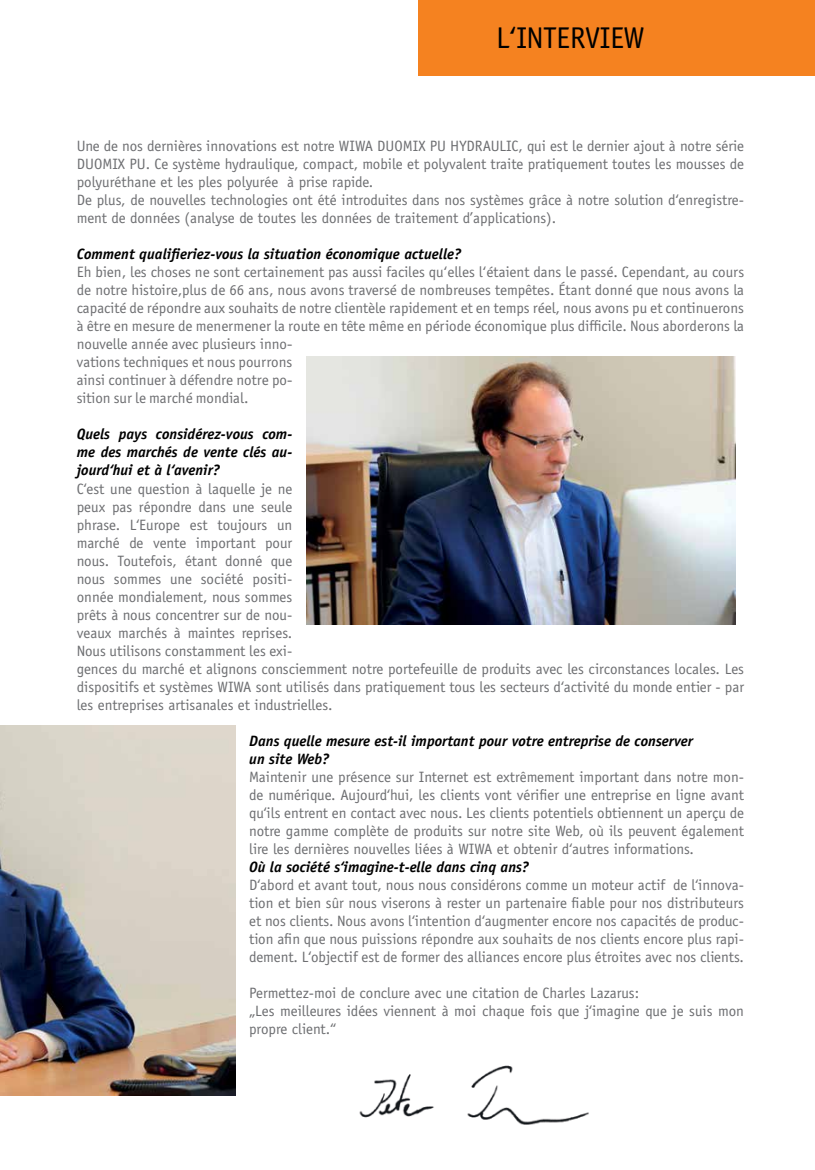
<style>
.page{position:relative;width:815px;height:1170px;background:#fff}
.page>*{position:absolute;margin:0;border:0;box-sizing:border-box;transform-origin:0 0}
.t1{font:30px "Officina San ITC";color:#000}
.t2{font:15px/18px "Officina Sans";color:#6d6e71}
.t3{font:15px/18px "Officina San ITC";color:#6d6e71}
.t4{font:italic 700 15px/18px "Officina Sans";color:#000;text-align:justify}
</style>
<div class="page">
<div style="left:418px;top:0;width:397px;height:75px;background:#f58220"></div>
<img style="left:0;top:725px;width:235px;height:370px">
<img style="left:306px;top:356px;width:429px;height:268px">
<img style="left:359px;top:1065px;width:230px;height:59px">
<h1 class="t1" style="left:496px;top:20px;width:150px">L‘INTERVIEW</h1>
<p class="t2" style="left:77px;top:137px;width:669px">Une de nos dernières innovations est notre WIWA DUOMIX PU HYDRAULIC, qui est le dernier ajout à notre série DUOMIX PU. Ce système hydraulique, compact, mobile et polyvalent traite pratiquement toutes les mousses de polyuréthane et les ples polyurée à prise rapide.<br>De plus, de nouvelles technologies ont été introduites dans nos systèmes grâce à notre solution d‘enregistre&shy;ment de données (analyse de toutes les données de traitement d’applications).</p>
<p class="t4" style="left:77px;top:245px;width:386px">Comment qualifieriez-vous la situation économique actuelle?</p>
<p class="t3" style="left:77px;top:263px;width:669px">Eh bien, les choses ne sont certainement pas aussi faciles qu‘elles l‘étaient dans le passé. Cependant, au cours de notre histoire,plus de 66 ans, nous avons traversé de nombreuses tempêtes. Étant donné que nous avons la capacité de répondre aux souhaits de notre clientèle rapidement et en temps réel, nous avons pu et continuerons à être en mesure de menermener la route en tête même en période économique plus difficile. Nous aborderons la nouvelle année avec plusieurs inno-<br>vations techniques et nous pourrons<br>ainsi continuer à défendre notre po-<br>sition sur le marché mondial.</p>
<p class="t4" style="left:77px;top:425px;width:217px">Quels pays considérez-vous com&shy;me des marchés de vente clés au&shy;jourd‘hui et à l‘avenir?</p>
<p class="t2" style="left:77px;top:479px;width:669px">C‘est une question à laquelle je ne<br>peux pas répondre dans une seule<br>phrase. L‘Europe est toujours un<br>marché de vente important pour<br>nous. Toutefois, étant donné que<br>nous sommes une société positi-<br>onnée mondialement, nous sommes<br>prêts à nous concentrer sur de nou-<br>veaux marchés à maintes reprises.<br>Nous utilisons constamment les exi-<br>gences du marché et alignons consciemment notre portefeuille de produits avec les circonstances locales. Les dispositifs et systèmes WIWA sont utilisés dans pratiquement tous les secteurs d‘activité du monde entier - par les entreprises artisanales et industrielles.</p>
<p class="t4" style="left:249px;top:731px;width:445px">Dans quelle mesure est-il important pour votre entreprise de conserver un site Web?</p>
<p class="t2" style="left:249px;top:767px;width:496px;text-align:justify">Maintenir une présence sur Internet est extrêmement important dans notre mon&shy;de numérique. Aujourd‘hui, les clients vont vérifier une entreprise en ligne avant qu‘ils entrent en contact avec nous. Les clients potentiels obtiennent un aperçu de notre gamme complète de produits sur notre site Web, où ils peuvent également lire les dernières nouvelles liées à WIWA et obtenir d‘autres informations.</p>
<p class="t4" style="left:249px;top:857px;width:281px">Où la société s‘imagine-t-elle dans cinq ans?</p>
<p class="t2" style="left:249px;top:875px;width:496px;text-align:justify">D‘abord et avant tout, nous nous considérons comme un moteur actif de l‘innova&shy;tion et bien sûr nous viserons à rester un partenaire fiable pour nos distributeurs et nos clients. Nous avons l‘intention d‘augmenter encore nos capacités de produc&shy;tion afin que nous puissions répondre aux souhaits de nos clients encore plus rapi&shy;dement. L‘objectif est de former des alliances encore plus étroites avec nos clients.</p>
<p class="t2" style="left:249px;top:983px;width:496px">Permettez-moi de conclure avec une citation de Charles Lazarus:<br>„Les meilleures idées viennent à moi chaque fois que j‘imagine que je suis mon propre client.“</p>
</div>
